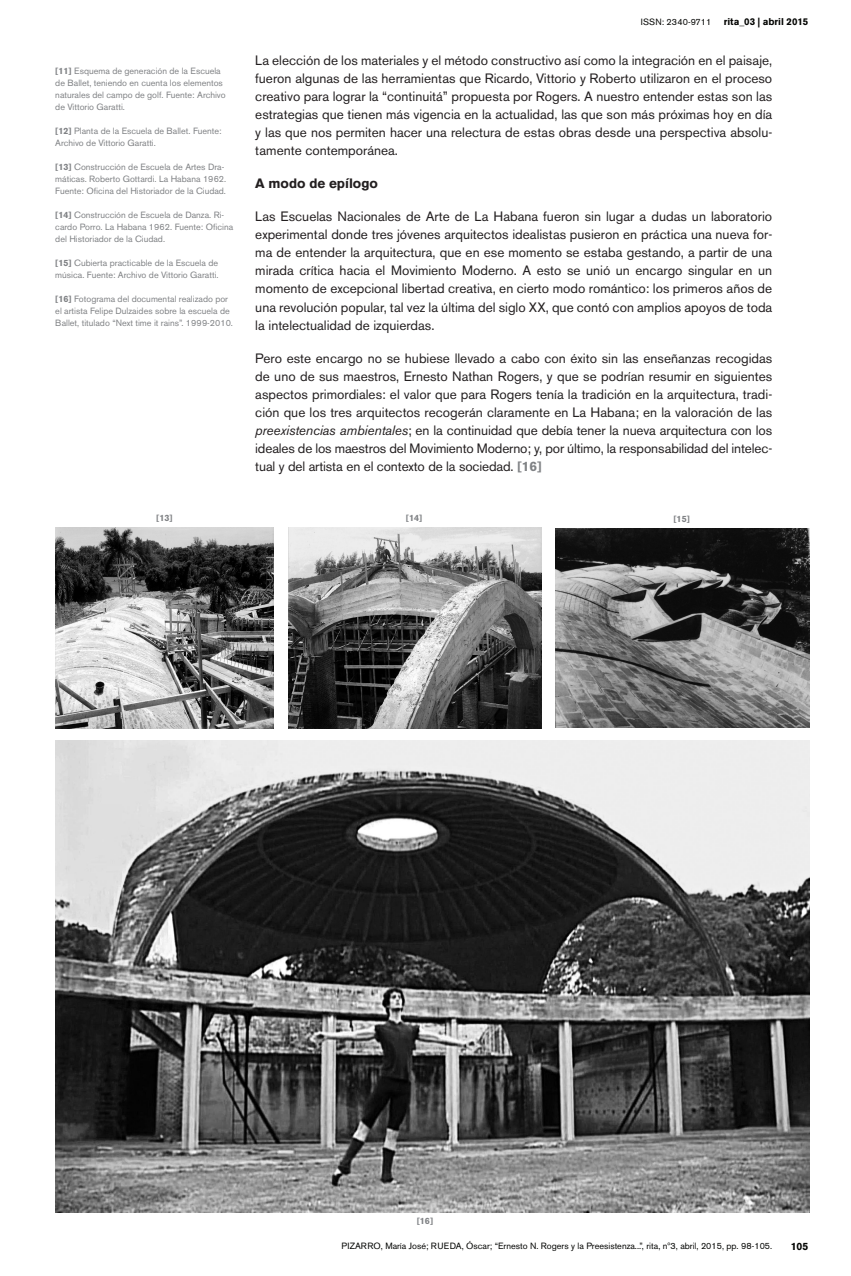
<style>
.page{position:relative;width:851px;height:1276px;background:#fff}
.page>*{position:absolute;margin:0;border:0;box-sizing:border-box;transform-origin:0 0}
.t1{font:13.5px/18px "Akzidenz Grotesk BE";color:#231f20;text-align:justify}
.t2{font:700 13.5px "Akzidenz Grotesk BE";color:#231f20}
.t3{font:700 10.5px "Akzidenz Grotesk BE";color:#040503}
.t4{font:700 9.75px "Akzidenz Grotesk BE";color:#040503}
.staff{font:9px/12px "Akzidenz Grotesk BE";color:#808285}
.t5{font:9px "Akzidenz Grotesk BE";color:#040503}
.staff-2{font:700 9px "Akzidenz Grotesk BE";color:#808285}
.t6{font:9px "Akzidenz Grotesk BE";letter-spacing:.02em;color:#040503}
.s1{font-weight:700}
.s2{font-style:italic}
.s3{font-weight:700;color:#808285}
</style>
<div class="page">
<img style="left:55px;top:741px;width:754px;height:471px">
<img style="left:56px;top:527px;width:218px;height:201px">
<img style="left:288px;top:527px;width:253px;height:201px">
<img style="left:555px;top:528px;width:254px;height:200px">
<p class="staff" style="left:55px;top:65px;width:172px"><span class="s1">[11]</span> Esquema de generación de la Escuela de Ballet, teniendo en cuenta los elementos naturales del campo de golf. Fuente: Archivo de Vittorio Garatti.</p>
<p class="staff" style="left:55px;top:125px;width:168px"><span class="s1">[12]</span> Planta de la Escuela de Ballet. Fuente:<br>Archivo de Vittorio Garatti.</p>
<p class="staff" style="left:55px;top:161px;width:172px"><span class="s1">[13]</span> Construcción de Escuela de Artes Dra&shy;máticas. Roberto Gottardi. La Habana 1962.<br>Fuente: Oficina del Historiador de la Ciudad.</p>
<p class="staff" style="left:55px;top:209px;width:179px"><span class="s1">[14]</span> Construcción de Escuela de Danza. Ri&shy;cardo Porro. La Habana 1962. Fuente: Oficina del Historiador de la Ciudad.</p>
<p class="staff" style="left:55px;top:257px;width:165px"><span class="s1">[15]</span> Cubierta practicable de la Escuela de música. Fuente: Archivo de Vittorio Garatti.</p>
<p class="staff" style="left:55px;top:293px;width:179px"><span class="s1">[16]</span> Fotograma del documental realizado por el artista Felipe Dulzaides sobre la escuela de<br>Ballet, titulado “Next time it rains”. 1999-2010.</p>
<p class="t6" style="left:640px;top:17px;width:72px">ISSN: 2340-9711</p>
<p class="t4" style="left:723px;top:16px;width:86px">rita_03 | abril 2015</p>
<p class="t1" style="left:255px;top:52px;width:518px">La elección de los materiales y el método constructivo así como la integración en el paisaje, fueron algunas de las herramientas que Ricardo, Vittorio y Roberto utilizaron en el proceso creativo para lograr la “continuitá” propuesta por Rogers. A nuestro entender estas son las estrategias que tienen más vigencia en la actualidad, las que son más próximas hoy en día y las que nos permiten hacer una relectura de estas obras desde una perspectiva absolu&shy;tamente contemporánea.</p>
<p class="t2" style="left:255px;top:176px;width:124px">A modo de epílogo</p>
<p class="t1" style="left:255px;top:208px;width:518px">Las Escuelas Nacionales de Arte de La Habana fueron sin lugar a dudas un laboratorio experimental donde tres jóvenes arquitectos idealistas pusieron en práctica una nueva for&shy;ma de entender la arquitectura, que en ese momento se estaba gestando, a partir de una mirada crítica hacia el Movimiento Moderno. A esto se unió un encargo singular en un momento de excepcional libertad creativa, en cierto modo romántico: los primeros años de una revolución popular, tal vez la última del siglo XX, que contó con amplios apoyos de toda la intelectualidad de izquierdas.</p>
<p class="t1" style="left:255px;top:349px;width:518px">Pero este encargo no se hubiese llevado a cabo con éxito sin las enseñanzas recogidas de uno de sus maestros, Ernesto Nathan Rogers, y que se podrían resumir en siguientes aspectos primordiales: el valor que para Rogers tenía la tradición en la arquitectura, tradi&shy;ción que los tres arquitectos recogerán claramente en La Habana; en la valoración de las <span class="s2">preexistencias ambientales</span>; en la continuidad que debía tener la nueva arquitectura con los ideales de los maestros del Movimiento Moderno; y, por último, la responsabilidad del intelec&shy;tual y del artista en el contexto de la sociedad. <span class="s3">[16]</span></p>
<p class="staff-2" style="left:156px;top:513px;width:18px">[13]</p>
<p class="staff-2" style="left:406px;top:513px;width:18px">[14]</p>
<p class="staff-2" style="left:673px;top:513px;width:18px">[15]</p>
<p class="staff-2" style="left:416px;top:1216px;width:18px">[16]</p>
<p class="t5" style="left:341px;top:1240px;width:432px">PIZARRO, María José; RUEDA, Óscar; “Ernesto N. Rogers y la Preesistenza...”, rita, nº3, abril, 2015, pp. 98-105.</p>
<p class="t3" style="left:790px;top:1240px;width:19px">105</p>
</div>
